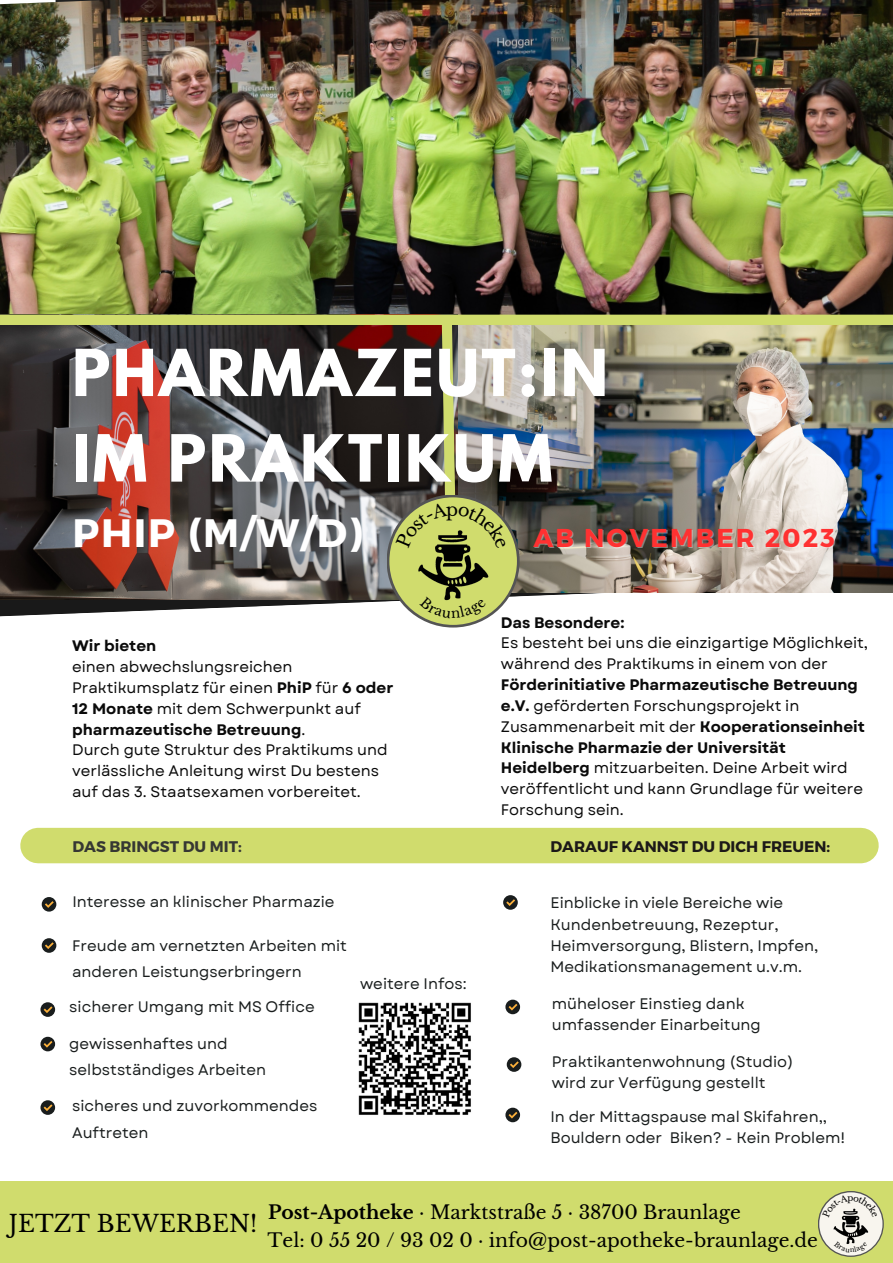
<style>
.page{position:relative;width:893px;height:1263px;background:#fff}
.page>*{position:absolute;margin:0;border:0;box-sizing:border-box;transform-origin:0 0}
.t1{font:700 57.6px "League Spartan";letter-spacing:.045em;color:#fff}
.t2{font:700 57.3px "League Spartan";letter-spacing:.045em;color:#fff}
.t3{font:700 39.6px "Montserrat";color:#fff}
.t4{font:700 25.8px "Montserrat";letter-spacing:.085em;color:#ff3131}
.t5{font:23.25px "Libre Baskerville";color:#000}
.t6{font:18.75px "Libre Baskerville";color:#000}
.t7{font:700 15.38px "Montserrat";color:#1c1918}
.t8{font:700 15.38px "Montserrat";color:#363733}
.t9{font:15.23px/20.9px "Garet";color:#0a0a0a}
.t10{font:15.23px/21.2px "Garet";color:#191d1d}
.t11{font:700 15.23px "Garet";color:#0a0a0a}
.s1{font-weight:700}
</style>
<div class="page">
<svg style="left:0;top:593px;width:601px;height:35px"></svg>
<div style="left:38px;top:828px;width:823px;height:35px;background:#d0dc6d"></div>
<div style="left:42px;top:897px;width:14px;height:14px;background:#191d1d;border-radius:50%"></div>
<svg style="left:45px;top:901px;width:9px;height:7px"></svg>
<div style="left:503px;top:895px;width:15px;height:15px;background:#191d1d;border-radius:50%"></div>
<svg style="left:506px;top:899px;width:9px;height:7px"></svg>
<div style="left:505px;top:1000px;width:15px;height:14px;background:#191d1d;border-radius:50%"></div>
<svg style="left:508px;top:1004px;width:9px;height:6px"></svg>
<div style="left:507px;top:1057px;width:14px;height:15px;background:#191d1d;border-radius:50%"></div>
<svg style="left:510px;top:1061px;width:9px;height:7px"></svg>
<div style="left:505px;top:1108px;width:15px;height:14px;background:#191d1d;border-radius:50%"></div>
<svg style="left:508px;top:1112px;width:9px;height:6px"></svg>
<div style="left:42px;top:938px;width:14px;height:15px;background:#191d1d;border-radius:50%"></div>
<svg style="left:45px;top:942px;width:9px;height:7px"></svg>
<svg style="left:40px;top:1002px;width:15px;height:15px"></svg>
<svg style="left:44px;top:1006px;width:8px;height:7px"></svg>
<div style="left:0;top:1181px;width:893px;height:82px;background:#d0dc6d"></div>
<img style="left:0;top:0;width:893px;height:315px">
<img style="left:507px;top:325px;width:386px;height:268px">
<img style="left:0;top:325px;width:395px;height:275px">
<div style="left:0;top:315px;width:893px;height:10px;background:#d0dc6d"></div>
<img style="left:358px;top:1002px;width:113px;height:113px">
<div style="left:40px;top:1037px;width:15px;height:14px;background:#191d1d;border-radius:50%"></div>
<svg style="left:44px;top:1041px;width:8px;height:7px"></svg>
<svg style="left:40px;top:1100px;width:15px;height:15px"></svg>
<svg style="left:44px;top:1104px;width:8px;height:7px"></svg>
<svg style="left:818px;top:1191px;width:66px;height:66px"></svg>
<div style="left:819px;top:1192px;width:63px;height:63px;background:#f8f5ee;border-radius:50%"></div>
<img style="left:833px;top:1218px;width:36px;height:23px">
<svg style="left:386px;top:495px;width:133px;height:132px"></svg>
<div style="left:389px;top:497px;width:128px;height:128px;background:#d0dc6d;border-radius:50%"></div>
<svg style="left:822px;top:1194px;width:55px;height:24px"></svg>
<svg style="left:834px;top:1241px;width:33px;height:11px"></svg>
<svg style="left:395px;top:309px;width:112px;height:309px"></svg>
<p class="t2" style="left:72px;top:344px;width:537px">PHARMAZEUT:IN</p>
<p class="t1" style="left:72px;top:430px;width:482px">IM PRAKTIKUM</p>
<p class="t3" style="left:72px;top:507px;width:292px">PHIP (M/W/D)</p>
<p class="t11" style="left:72px;top:635px;width:86px">Wir bieten</p>
<p class="t9" style="left:72px;top:656px;width:323px">einen abwechslungsreichen Praktikumsplatz für einen <span class="s1">PhiP</span> für <span class="s1">6 oder 12 Monate</span> mit dem Schwerpunkt auf <span class="s1">pharmazeutische Betreuung</span>.</p>
<p class="t9" style="left:72px;top:740px;width:317px">Durch gute Struktur des Praktikums und verlässliche Anleitung wirst Du bestens auf das 3. Staatsexamen vorbereitet.</p>
<p class="t4" style="left:533px;top:521px;width:303px">AB NOVEMBER 2023</p>
<p class="t11" style="left:501px;top:611px;width:125px">Das Besondere:</p>
<p class="t9" style="left:501px;top:633px;width:369px">Es besteht bei uns die einzigartige Möglichkeit, während des Praktikums in einem von der <span class="s1">Förderinitiative Pharmazeutische Betreuung e.V.</span> geförderten Forschungsprojekt in Zusammenarbeit mit der <span class="s1">Kooperationseinheit Klinische Pharmazie der Universität Heidelberg</span> mitzuarbeiten. Deine Arbeit wird veröffentlicht und kann Grundlage für weitere Forschung sein.</p>
<p class="t8" style="left:72px;top:836px;width:171px">DAS BRINGST DU MIT:</p>
<p class="t7" style="left:550px;top:836px;width:281px">DARAUF KANNST DU DICH FREUEN:</p>
<p class="t10" style="left:72px;top:891px;width:264px">Interesse an klinischer Pharmazie</p>
<p class="t10" style="left:550px;top:892px;width:269px">Einblicke in viele Bereiche wie<br>Kundenbetreuung, Rezeptur,<br>Heimversorgung, Blistern, Impfen,<br>Medikationsmanagement u.v.m.</p>
<p class="t10" style="left:72px;top:932px;width:276px;line-height:26.5px">Freude am vernetzten Arbeiten mit anderen Leistungserbringern</p>
<p class="t10" style="left:69px;top:996px;width:247px">sicherer Umgang mit MS Office</p>
<p class="t10" style="left:69px;top:1030px;width:198px;line-height:26.5px">gewissenhaftes und selbstständiges Arbeiten</p>
<p class="t10" style="left:72px;top:1093px;width:247px;line-height:26.5px">sicheres und zuvorkommendes<br>Auftreten</p>
<p class="t10" style="left:360px;top:973px;width:108px">weitere Infos:</p>
<p class="t10" style="left:552px;top:993px;width:210px">müheloser Einstieg dank umfassender Einarbeitung</p>
<p class="t10" style="left:552px;top:1051px;width:243px">Praktikantenwohnung (Studio) wird zur Verfügung gestellt</p>
<p class="t10" style="left:550px;top:1106px;width:296px">In der Mittagspause mal Skifahren,,<br>Bouldern oder Biken? - Kein Problem!</p>
<p class="t5" style="left:9px;top:1209px;width:250px">JETZT BEWERBEN!</p>
<p class="t6" style="left:268px;top:1201px;width:474px"><span class="s1">Post-Apotheke</span> · Marktstraße 5 · 38700 Braunlage</p>
<p class="t6" style="left:267px;top:1228px;width:552px">Tel: 0 55 20 / 93 02 0 · info@post-apotheke-braunlage.de</p>
</div>
